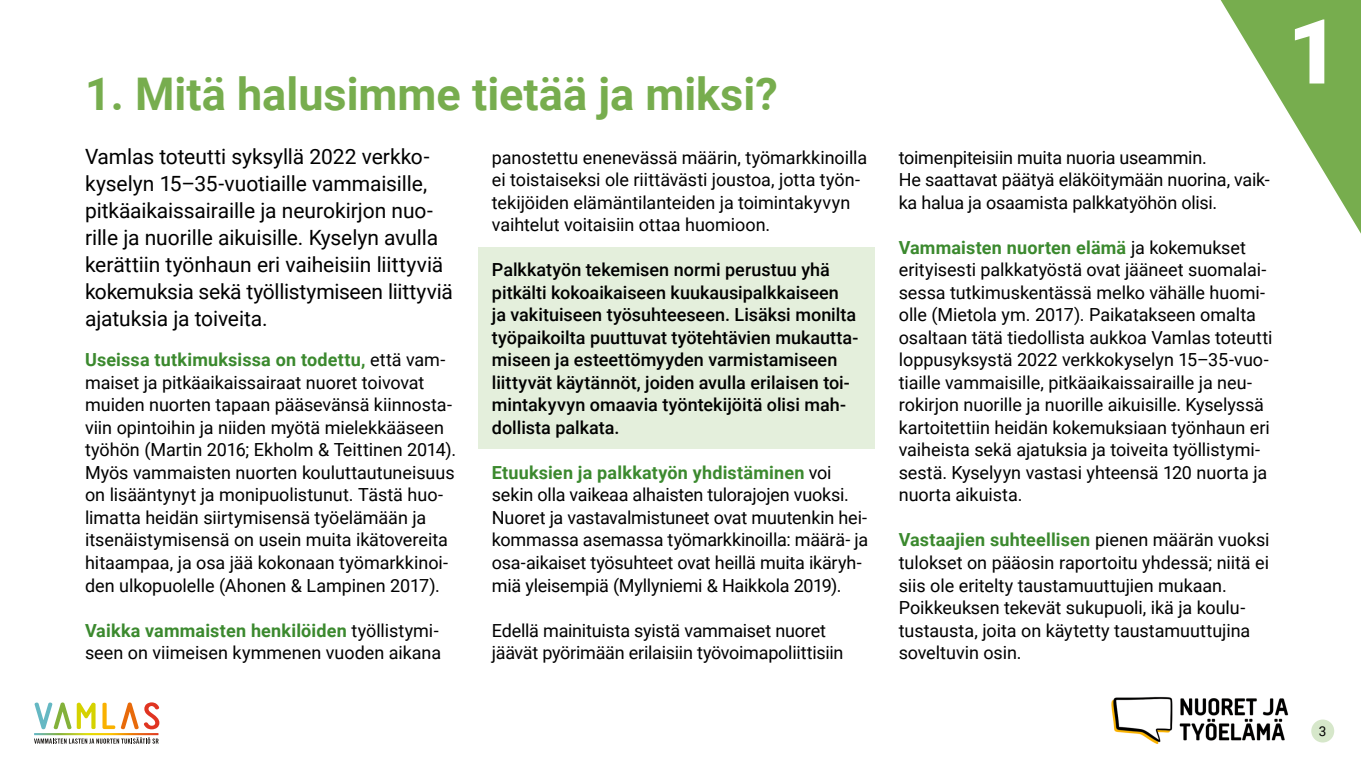
<style>
.page{position:relative;width:1361px;height:766px;background:#fff}
.page>*{position:absolute;margin:0;border:0;box-sizing:border-box;transform-origin:0 0}
.t1{font:900 90px "Roboto";color:#fff}
.H1_Otsikko{font:700 45px "Roboto";color:#77ad4e}
.H3_Ingressi_14_pt{font:21px/27px "Roboto";letter-spacing:-.005em;color:#000}
.H3_leipis_12_pt{font:18px/22.5px "Roboto";letter-spacing:-.005em;color:#000}
.H3_leipis_12_pt-2{font:500 18px/22.5px "Roboto";color:#000}
.t2{font:13.5px "Roboto";color:#000}
.s1{font-weight:700;color:#3b892e}
</style>
<div class="page">
<div style="left:478px;top:247px;width:396px;height:202px;background:#e4efdc"></div>
<svg style="left:1220px;top:0;width:141px;height:233px"></svg>
<svg style="left:34px;top:702px;width:125px;height:41px"></svg>
<img style="left:1111px;top:696px;width:178px;height:48px">
<div style="left:1311px;top:719px;width:23px;height:23px;background:#d6e7ca;border-radius:50%"></div>
<h1 class="H1_Otsikko" style="left:85px;top:63px;width:694px">1. Mitä halusimme tietää ja miksi?</h1>
<h3 class="H3_Ingressi_14_pt" style="left:85px;top:142px;width:369px">Vamlas toteutti syksyllä 2022 verkko&shy;kyselyn 15–35-vuotiaille vammaisille, pitkäaikaissairaille ja neurokirjon nuo&shy;rille ja nuorille aikuisille. Kyselyn avulla kerättiin työnhaun eri vaiheisiin liittyviä kokemuksia sekä työllistymiseen liittyviä ajatuksia ja toiveita.</h3>
<h3 class="H3_leipis_12_pt" style="left:85px;top:348px;width:372px"><span class="s1">Useissa tutkimuksissa on todettu,</span> että vam&shy;maiset ja pitkäaikaissairaat nuoret toivovat muiden nuorten tapaan pääsevänsä kiinnosta&shy;viin opintoihin ja niiden myötä mielekkääseen työhön (Martin 2016; Ekholm &amp; Teittinen 2014).<br>Myös vammaisten nuorten kouluttautuneisuus on lisääntynyt ja monipuolistunut. Tästä huo&shy;limatta heidän siirtymisensä työelämään ja itsenäistymisensä on usein muita ikätovereita hitaampaa, ja osa jää kokonaan työmarkkinoi&shy;den ulkopuolelle (Ahonen &amp; Lampinen 2017).</h3>
<h3 class="H3_leipis_12_pt" style="left:85px;top:618px;width:358px"><span class="s1">Vaikka vammaisten henkilöiden</span> työllistymi&shy;seen on viimeisen kymmenen vuoden aikana</h3>
<h3 class="H3_leipis_12_pt" style="left:492px;top:145px;width:377px">panostettu enenevässä määrin, työmarkkinoilla ei toistaiseksi ole riittävästi joustoa, jotta työn&shy;tekijöiden elämäntilanteiden ja toimintakyvyn vaihtelut voitaisiin ottaa huomioon.</h3>
<h3 class="H3_leipis_12_pt-2" style="left:492px;top:258px;width:368px">Palkkatyön tekemisen normi perustuu yhä pitkälti kokoaikaiseen kuukausipalkkaiseen<br>ja vakituiseen työsuhteeseen. Lisäksi monilta työpaikoilta puuttuvat työtehtävien mukautta&shy;miseen ja esteettömyyden varmistamiseen liittyvät käytännöt, joiden avulla erilaisen toi&shy;mintakyvyn omaavia työntekijöitä olisi mah&shy;dollista palkata.</h3>
<h3 class="H3_leipis_12_pt" style="left:492px;top:460px;width:378px"><span class="s1">Etuuksien ja palkkatyön yhdistäminen</span> voi sekin olla vaikeaa alhaisten tulorajojen vuoksi.<br>Nuoret ja vastavalmistuneet ovat muutenkin hei&shy;kommassa asemassa työmarkkinoilla: määrä- ja osa-aikaiset työsuhteet ovat heillä muita ikäryh&shy;miä yleisempiä (Myllyniemi &amp; Haikkola 2019).</h3>
<h3 class="H3_leipis_12_pt" style="left:492px;top:618px;width:353px">Edellä mainituista syistä vammaiset nuoret jäävät pyörimään erilaisiin työvoimapoliittisiin</h3>
<h1 class="t1" style="left:1287px;top:-12px;width:54px">1</h1>
<h3 class="H3_leipis_12_pt" style="left:899px;top:145px;width:372px">toimenpiteisiin muita nuoria useammin.<br>He saattavat päätyä eläköitymään nuorina, vaik&shy;ka halua ja osaamista palkkatyöhön olisi.</h3>
<h3 class="H3_leipis_12_pt" style="left:899px;top:235px;width:375px"><span class="s1">Vammaisten nuorten elämä</span> ja kokemukset erityisesti palkkatyöstä ovat jääneet suomalai&shy;sessa tutkimuskentässä melko vähälle huomi&shy;olle (Mietola ym. 2017). Paikatakseen omalta osaltaan tätä tiedollista aukkoa Vamlas toteutti loppusyksystä 2022 verkkokyselyn 15–35-vuo&shy;tiaille vammaisille, pitkäaikaissairaille ja neu&shy;rokirjon nuorille ja nuorille aikuisille. Kyselyssä kartoitettiin heidän kokemuksiaan työnhaun eri vaiheista sekä ajatuksia ja toiveita työllistymi&shy;sestä. Kyselyyn vastasi yhteensä 120 nuorta ja nuorta aikuista.</h3>
<h3 class="H3_leipis_12_pt" style="left:899px;top:528px;width:372px"><span class="s1">Vastaajien suhteellisen</span> pienen määrän vuoksi tulokset on pääosin raportoitu yhdessä; niitä ei siis ole eritelty taustamuuttujien mukaan.<br>Poikkeuksen tekevät sukupuoli, ikä ja koulu&shy;tustausta, joita on käytetty taustamuuttujina soveltuvin osin.</h3>
<p class="t2" style="left:1319px;top:721px;width:9px">3</p>
</div>
